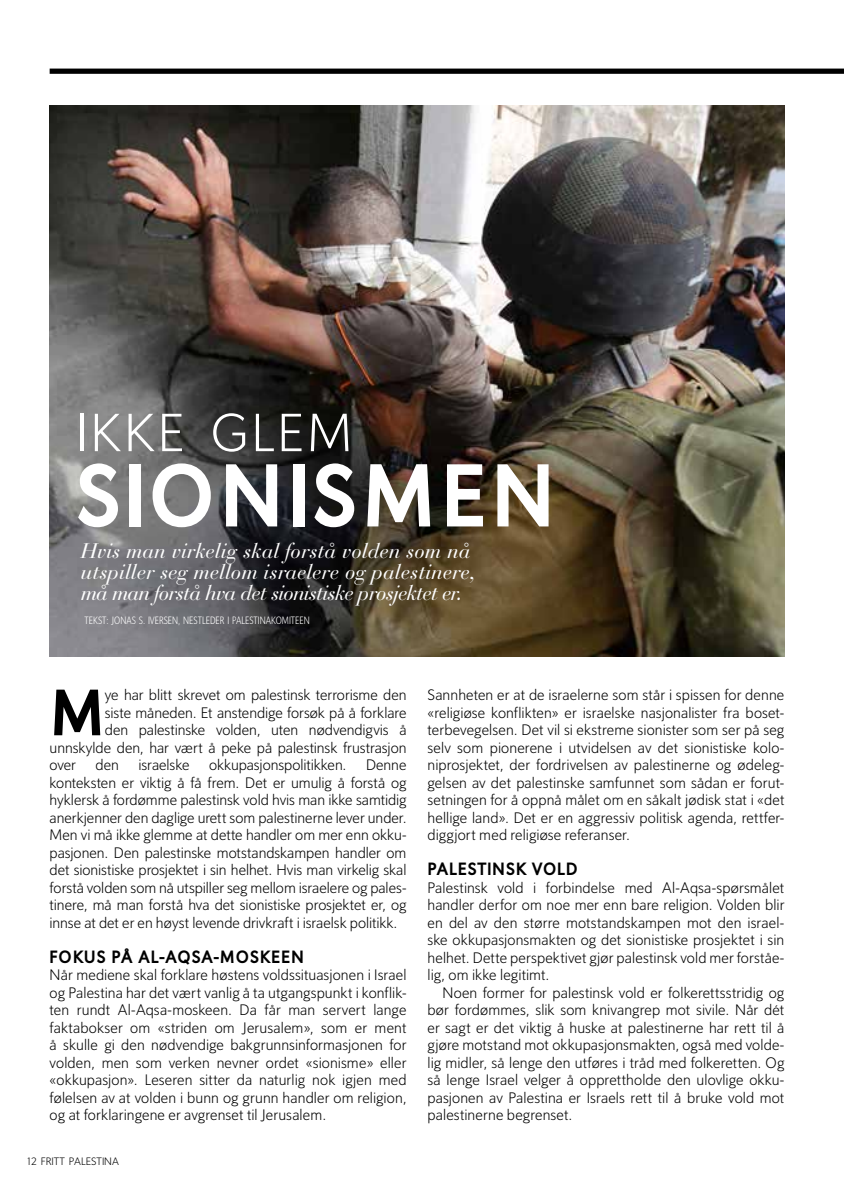
<style>
.page{position:relative;width:844px;height:1191px;background:#fff}
.page>*{position:absolute;margin:0;border:0;box-sizing:border-box;transform-origin:0 0}
.t1{font:900 87.5px "Oslo";letter-spacing:.05em;color:#fff}
.t2{font:900 64.23px "Oslo";color:#000}
.t3{font:300 52.5px "Oslo";letter-spacing:.05em;color:#fff}
.t4{font:italic 21px/21px "Bauer Bodoni Std";color:#fff}
.t5{font:900 17.5px "Oslo";letter-spacing:.05em;color:#000}
.t6{font:300 14.88px/17.5px "Oslo";color:#000;text-align:justify}
.t7{font:300 condensed 10.5px "Oslo";color:#fff}
.t8{font:300 10.5px "Oslo";color:#000}
</style>
<div class="page">
<div style="left:50px;top:69px;width:793px;height:5px;background:#000"></div>
<img style="left:49px;top:105px;width:735px;height:551px">
<h3 class="t3" style="left:76px;top:404px;width:278px">IKKE GLEM</h3>
<h1 class="t1" style="left:76px;top:449px;width:481px">SIONISMEN</h1>
<h3 class="t4" style="left:81px;top:540px;width:396px">Hvis man virkelig skal forstå volden som nå utspiller seg mellom israelere og palestinere, må man forstå hva det sionistiske prosjektet er.</h3>
<p class="t7" style="left:85px;top:615px;width:227px">TEKST: JONAS S. IVERSEN, NESTLEDER I PALESTINAKOMITEEN</p>
<h2 class="t2" style="left:50px;top:678px;width:57px">M</h2>
<p class="t6" style="left:105px;top:686px;width:303px">ye har blitt skrevet om palestinsk terrorisme den</p>
<p class="t6" style="left:105px;top:704px;width:303px">siste måneden. Et anstendige forsøk på å forklare</p>
<p class="t6" style="left:105px;top:721px;width:303px">den palestinske volden, uten nødvendigvis å</p>
<p class="t6" style="left:50px;top:739px;width:358px">unnskylde den, har vært å peke på palestinsk frustrasjon</p>
<p class="t6" style="left:50px;top:756px;width:28px">over</p>
<p class="t6" style="left:96px;top:756px;width:25px">den</p>
<p class="t6" style="left:138px;top:756px;width:52px">israelske</p>
<p class="t6" style="left:209px;top:756px;width:139px">okkupasjonspolitikken.</p>
<p class="t6" style="left:50px;top:756px;width:358px;text-indent:316px">Denne konteksten er viktig å få frem. Det er umulig å forstå og hyklersk å fordømme palestinsk vold hvis man ikke samtidig anerkjenner den daglige urett som palestinerne lever under.<br>Men vi må ikke glemme at dette handler om mer enn okku&shy;pasjonen. Den palestinske motstandskampen handler om det sionistiske prosjektet i sin helhet. Hvis man virkelig skal forstå volden som nå utspiller seg mellom israelere og pales&shy;tinere, må man forstå hva det sionistiske prosjektet er, og innse at det er en høyst levende drivkraft i israelsk politikk.</p>
<p class="t5" style="left:50px;top:947px;width:256px">FOKUS PÅ AL-AQSA-MOSKEEN</p>
<p class="t6" style="left:50px;top:966px;width:358px">Når mediene skal forklare høstens voldssituasjonen i Israel og Palestina har det vært vanlig å ta utgangspunkt i konflik&shy;ten rundt Al-Aqsa-moskeen. Da får man servert lange faktabokser om «striden om Jerusalem», som er ment å skulle gi den nødvendige bakgrunnsinformasjonen for volden, men som verken nevner ordet «sionisme» eller «okkupasjon». Leseren sitter da naturlig nok igjen med følelsen av at volden i bunn og grunn handler om religion, og at forklaringene er avgrenset til Jerusalem.</p>
<p class="t8" style="left:27px;top:1155px;width:93px">12 FRITT PALESTINA</p>
<p class="t6" style="left:427px;top:686px;width:358px">Sannheten er at de israelerne som står i spissen for denne «religiøse konflikten» er israelske nasjonalister fra boset&shy;terbevegelsen. Det vil si ekstreme sionister som ser på seg selv som pionerene i utvidelsen av det sionistiske kolo&shy;niprosjektet, der fordrivelsen av palestinerne og ødeleg&shy;gelsen av det palestinske samfunnet som sådan er forut&shy;setningen for å oppnå målet om en såkalt jødisk stat i «det hellige land». Det er en aggressiv politisk agenda, rettfer&shy;diggjort med religiøse referanser.</p>
<p class="t5" style="left:427px;top:859px;width:152px">PALESTINSK VOLD</p>
<p class="t6" style="left:427px;top:879px;width:358px">Palestinsk vold i forbindelse med Al-Aqsa-spørsmålet handler derfor om noe mer enn bare religion. Volden blir en del av den større motstandskampen mot den israel&shy;ske okkupasjonsmakten og det sionistiske prosjektet i sin helhet. Dette perspektivet gjør palestinsk vold mer forståe&shy;lig, om ikke legitimt.</p>
<p class="t6" style="left:427px;top:984px;width:358px;text-indent:15px">Noen former for palestinsk vold er folkerettsstridig og bør fordømmes, slik som knivangrep mot sivile. Når dét er sagt er det viktig å huske at palestinerne har rett til å gjøre motstand mot okkupasjonsmakten, også med volde&shy;lig midler, så lenge den utføres i tråd med folkeretten. Og så lenge Israel velger å opprettholde den ulovlige okku&shy;pasjonen av Palestina er Israels rett til å bruke vold mot palestinerne begrenset.</p>
</div>
